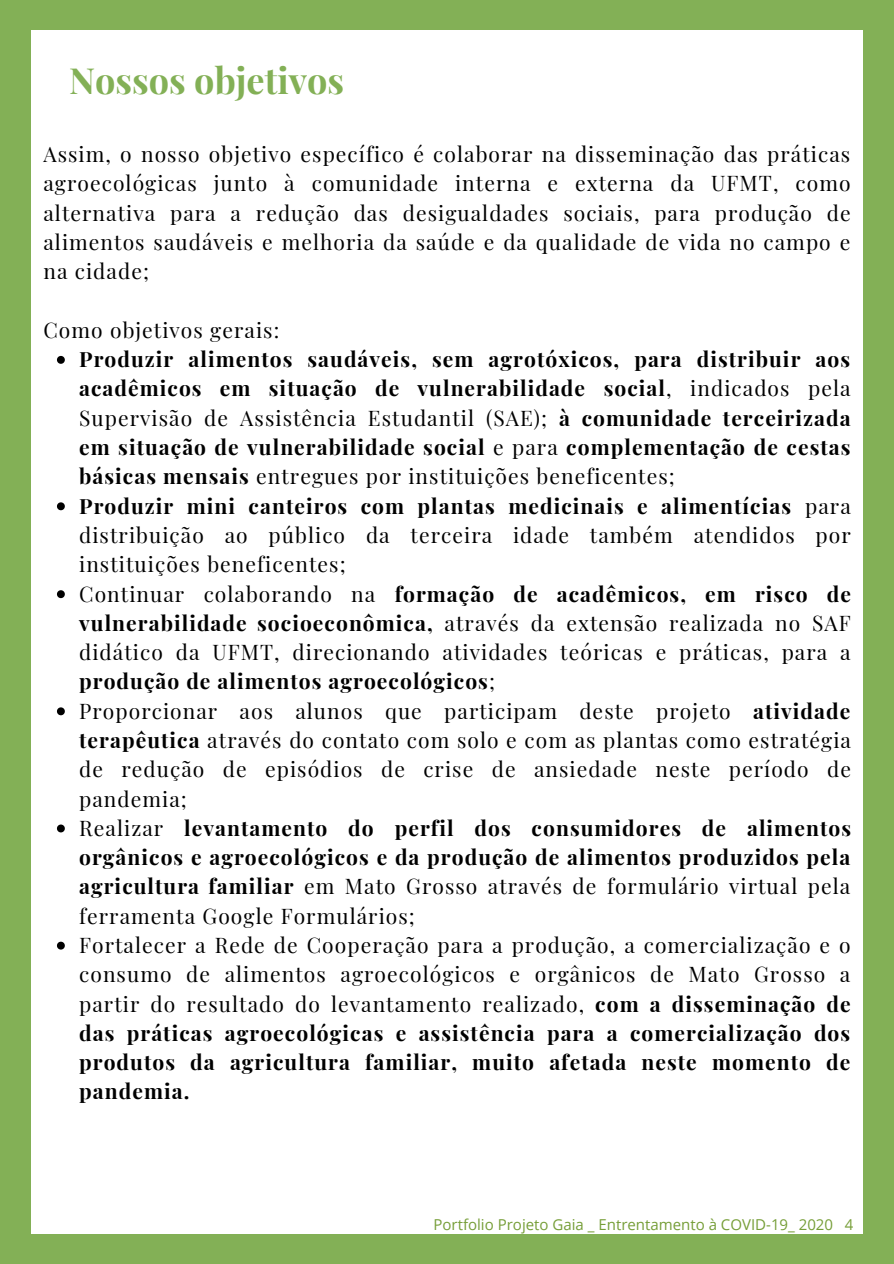
<style>
.page{position:relative;width:894px;height:1264px;background:#fff}
.page>*{position:absolute;margin:0;border:0;box-sizing:border-box;transform-origin:0 0}
.t1{font:700 36px "Playfair Display";color:#83b056}
.t2{font:21px/29.2px "Playfair Display";letter-spacing:.05em;color:#000}
.t3{font:15px "Open Sans";color:#769e38}
.s1{font-weight:700}
</style>
<div class="page">
<div style="left:0;top:0;width:893px;height:1263px;background:#83b056"></div>
<div style="left:31px;top:30px;width:831px;height:1203px;background:#fff"></div>
<svg style="left:57px;top:356px;width:8px;height:8px"></svg>
<svg style="left:57px;top:502px;width:8px;height:8px"></svg>
<svg style="left:57px;top:590px;width:8px;height:8px"></svg>
<svg style="left:57px;top:707px;width:8px;height:8px"></svg>
<svg style="left:57px;top:824px;width:8px;height:8px"></svg>
<svg style="left:57px;top:941px;width:8px;height:8px"></svg>
<h1 class="t1" style="left:69px;top:55px;width:276px">Nossos objetivos</h1>
<p class="t2" style="left:43px;top:139px;width:808px;text-align:justify">Assim, o nosso objetivo específico é colaborar na disseminação das práticas agroecológicas junto à comunidade interna e externa da UFMT, como alternativa para a redução das desigualdades sociais, para produção de alimentos saudáveis e melhoria da saúde e da qualidade de vida no campo e na cidade;</p>
<p class="t2" style="left:43px;top:314px;width:237px">Como objetivos gerais:</p>
<p class="t2" style="left:79px;top:344px;width:773px"><span class="s1">Produzir alimentos saudáveis, sem agrotóxicos, para distribuir aos acadêmicos em situação de vulnerabilidade social</span>, indicados pela Supervisão de Assistência Estudantil (SAE); <span class="s1">à comunidade terceirizada em situação de vulnerabilidade social</span> e para <span class="s1">complementação de cestas básicas mensais</span> entregues por instituições beneficentes;<br><span class="s1">Produzir mini canteiros com plantas medicinais e alimentícias</span> para distribuição ao público da terceira idade também atendidos por instituições beneficentes;<br>Continuar colaborando na <span class="s1">formação de acadêmicos, em risco de vulnerabilidade socioeconômica,</span> através da extensão realizada no SAF didático da UFMT, direcionando atividades teóricas e práticas, para a <span class="s1">produção de alimentos agroecológicos</span>;<br>Proporcionar aos alunos que participam deste projeto <span class="s1">atividade terapêutica</span> através do contato com solo e com as plantas como estratégia de redução de episódios de crise de ansiedade neste período de pandemia;<br>Realizar <span class="s1">levantamento do perfil dos consumidores de alimentos orgânicos e agroecológicos e da produção de alimentos produzidos pela agricultura familiar</span> em Mato Grosso através de formulário virtual pela ferramenta Google Formulários;<br>Fortalecer a Rede de Cooperação para a produção, a comercialização e o consumo de alimentos agroecológicos e orgânicos de Mato Grosso a partir do resultado do levantamento realizado, <span class="s1">com a disseminação de das práticas agroecológicas e assistência para a comercialização dos produtos da agricultura familiar, muito afetada neste momento de pandemia.</span></p>
<p class="t3" style="left:433px;top:1213px;width:421px">Portfolio Projeto Gaia _ Entrentamento à COVID-19_ 2020 4</p>
</div>
